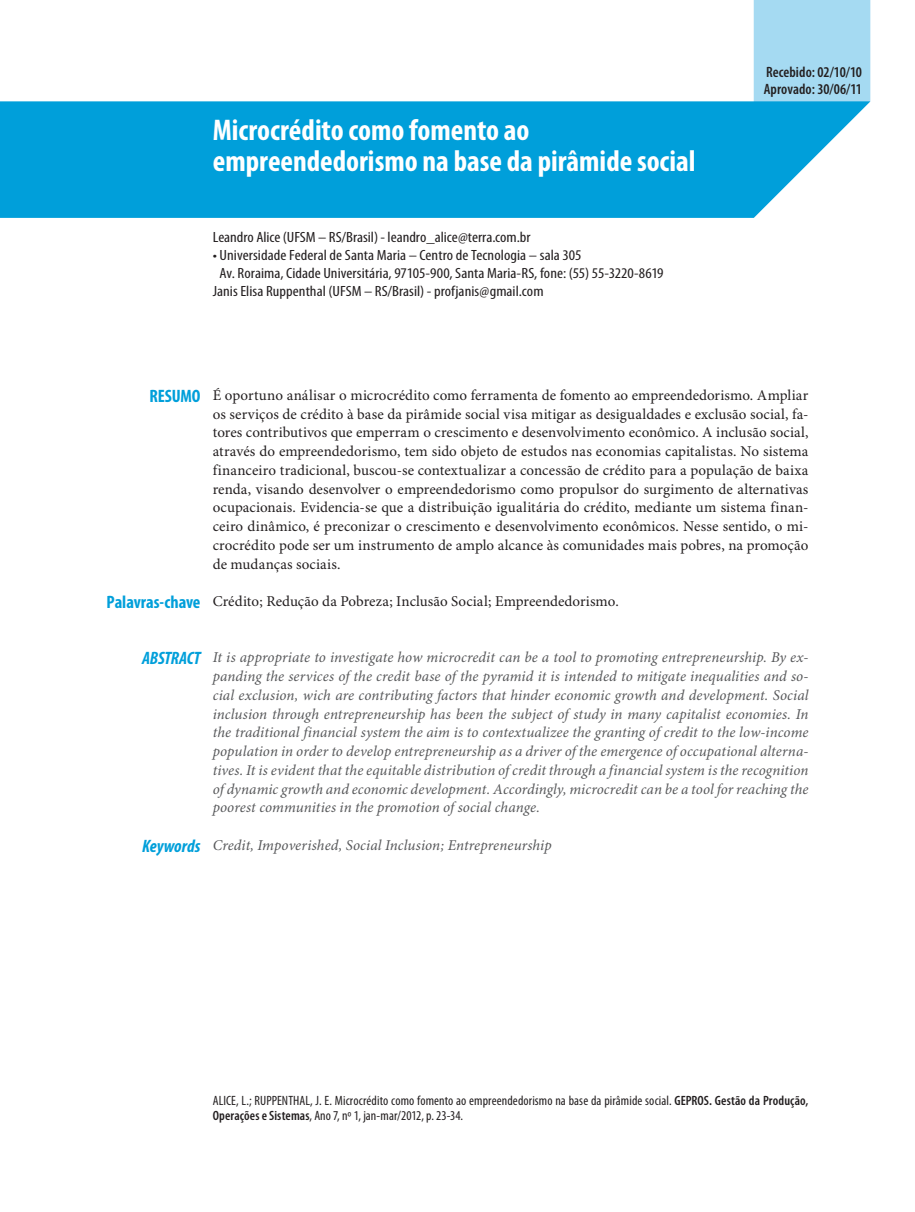
<style>
.page{position:relative;width:915px;height:1212px;background:#fff}
.page>*{position:absolute;margin:0;border:0;box-sizing:border-box;transform-origin:0 0}
.t1{font:700 condensed 30px/31.5px "Myriad Pro";color:#fff}
.t2{font:700 condensed 18px "Myriad Pro";letter-spacing:-.005em;color:#009fda}
.t3{font:italic 700 condensed 18px "Myriad Pro";letter-spacing:-.01em;color:#009fda}
.t4{font:15px/18.8px "Minion Pro";letter-spacing:.005em;color:#231f20;text-align:justify}
.t5{font:italic 15px/18.8px "Minion Pro";letter-spacing:.005em;color:#57585a;text-align:justify}
.t6{font:600 condensed 15px/17.1px "Myriad Pro";letter-spacing:.005em;color:#231f20}
.t7{font:condensed 14.85px/18px "Myriad Pro";color:#231f20;scale:1.11 1}
.t8{font:condensed 13.5px/15px "Myriad Pro";letter-spacing:.005em;color:#231f20}
.s1{color:#fff}
.s2{font-weight:600}
</style>
<div class="page">
<div style="left:753px;top:0;width:117px;height:101px;background:#a5daf2"></div>
<svg style="left:0;top:101px;width:870px;height:117px;background:#11a5dc"></svg>
<h1 class="t1" style="left:213px;top:115px;width:484px">Microcrédito como fomento ao empreendedorismo na base da pirâmide social</h1>
<p class="t7" style="left:213px;top:228px;width:288px">Leandro Alice (UFSM – RS/Brasil) - leandro_alice@terra.com.br</p>
<p class="t7" style="left:213px;top:246px;width:333px">• Universidade Federal de Santa Maria – Centro de Tecnologia – sala 305</p>
<p class="t7" style="left:213px;top:264px;width:407px"><span class="s1">•</span> Av. Roraima, Cidade Universitária, 97105-900, Santa Maria-RS, fone: (55) 55-3220-8619<br>Janis Elisa Ruppenthal (UFSM – RS/Brasil) - profjanis@gmail.com</p>
<p class="t6" style="left:763px;top:63px;width:100px">Recebido: 02/10/10<br>Aprovado: 30/06/11</p>
<p class="t2" style="left:149px;top:386px;width:52px">RESUMO</p>
<p class="t2" style="left:107px;top:592px;width:95px">Palavras-chave</p>
<p class="t4" style="left:213px;top:386px;width:597px">É oportuno análisar o microcrédito como ferramenta de fomento ao empreendedorismo. Ampliar os serviços de crédito à base da pirâmide social visa mitigar as desigualdades e exclusão social, fa&shy;tores contributivos que emperram o crescimento e desenvolvimento econômico. A inclusão social, através do empreendedorismo, tem sido objeto de estudos nas economias capitalistas. No sistema financeiro tradicional, buscou-se contextualizar a concessão de crédito para a população de baixa renda, visando desenvolver o empreendedorismo como propulsor do surgimento de alternativas ocupacionais. Evidencia-se que a distribuição igualitária do crédito, mediante um sistema finan&shy;ceiro dinâmico, é preconizar o crescimento e desenvolvimento econômicos. Nesse sentido, o mi&shy;crocrédito pode ser um instrumento de amplo alcance às comunidades mais pobres, na promoção de mudanças sociais.</p>
<p class="t4" style="left:213px;top:593px;width:407px">Crédito; Redução da Pobreza; Inclusão Social; Empreendedorismo.</p>
<p class="t3" style="left:142px;top:649px;width:60px">ABSTRACT</p>
<p class="t3" style="left:142px;top:836px;width:60px">Keywords</p>
<p class="t5" style="left:213px;top:649px;width:597px">It is appropriate to investigate how microcredit can be a tool to promoting entrepreneurship. By ex&shy;panding the services of the credit base of the pyramid it is intended to mitigate inequalities and so&shy;cial exclusion, wich are contributing factors that hinder economic growth and development. Social inclusion through entrepreneurship has been the subject of study in many capitalist economies. In the traditional financial system the aim is to contextualizee the granting of credit to the low-income population in order to develop entrepreneurship as a driver of the emergence of occupational alterna&shy;tives. It is evident that the equitable distribution of credit through a financial system is the recognition of dynamic growth and economic development. Accordingly, microcredit can be a tool for reaching the poorest communities in the promotion of social change.</p>
<p class="t5" style="left:213px;top:836px;width:340px">Credit, Impoverished, Social Inclusion; Entrepreneurship</p>
<p class="t8" style="left:213px;top:1093px;width:597px">ALICE, L.; RUPPENTHAL, J. E. Microcrédito como fomento ao empreendedorismo na base da pirâmide social. <span class="s2">GEPROS. Gestão da Produção,<br>Operações e Sistemas</span>, Ano 7, nº 1, jan-mar/2012, p. 23-34.</p>
</div>
